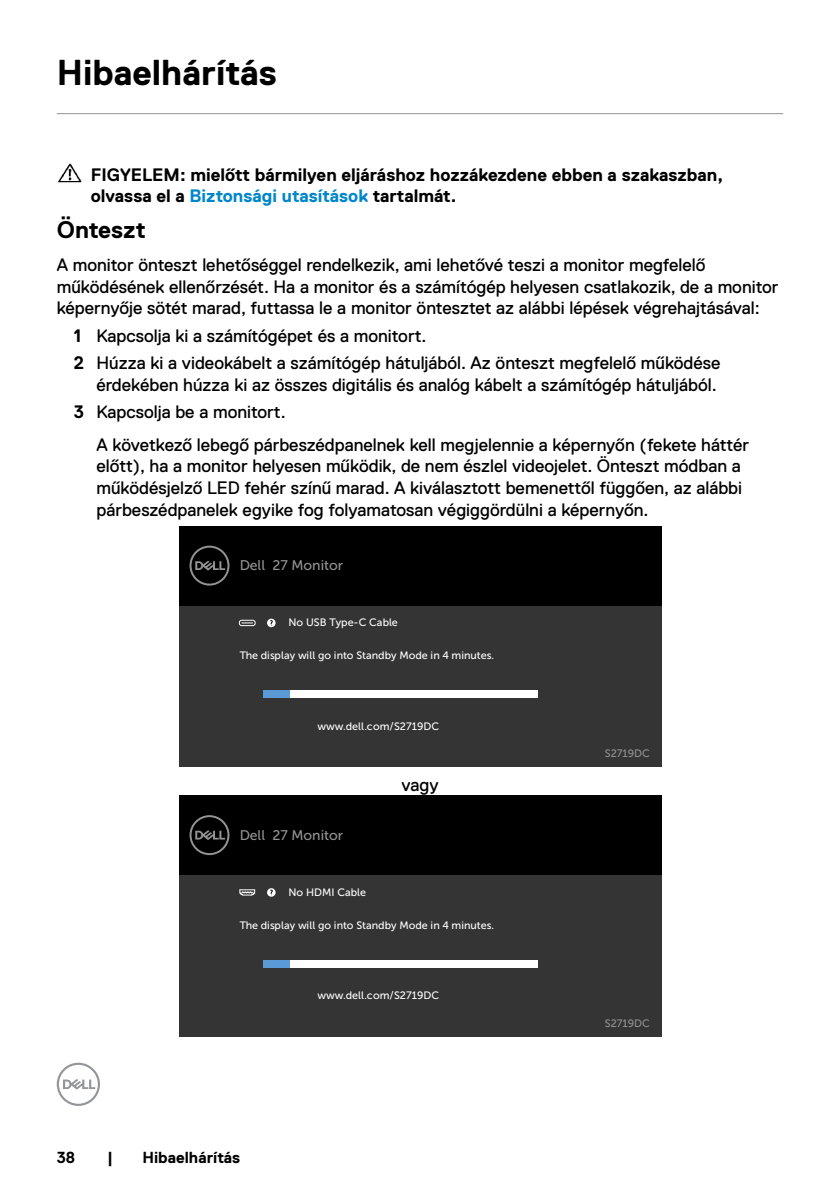
<style>
.page{position:relative;width:840px;height:1191px;background:#fff}
.page>*{position:absolute;margin:0;border:0;box-sizing:border-box;transform-origin:0 0}
.t1{font:700 36px "Dell Replica";color:#000}
.t2{font:700 24px "Dell Replica";color:#000}
.t3{font:18px/21.6px "Dell Replica";color:#000}
.t4{font:700 18px/21.6px "Dell Replica";color:#000}
.t5{font:700 16px "Dell Replica";color:#000}
.t6{font:14px "Museo Sans For Dell 500";color:#939393}
.t7{font:10.8px "Museo Sans For Dell 500";color:#fff}
.t8{font:10.8px "Museo Sans For Dell 500";color:#939393}
.s1{color:#0087cb}
.s2{font-weight:700}
</style>
<div class="page">
<svg style="left:57px;top:1062px;width:43px;height:44px"></svg>
<hr style="left:57px;top:113px;width:725px;height:1px;background:#939598">
<img style="left:57px;top:163px;width:25px;height:20px">
<div style="left:179px;top:605px;width:481px;height:162px;background:#343435"></div>
<div style="left:263px;top:690px;width:274px;height:8px;background:#fff"></div>
<div style="left:263px;top:690px;width:26px;height:8px;background:#5b9bd5"></div>
<div style="left:179px;top:526px;width:481px;height:79px;background:#000"></div>
<svg style="left:189px;top:545px;width:40px;height:40px"></svg>
<svg style="left:267px;top:618px;width:8px;height:9px"></svg>
<svg style="left:270px;top:620px;width:3px;height:6px"></svg>
<svg style="left:241px;top:622px;width:12px;height:1px"></svg>
<div style="left:239px;top:620px;width:16px;height:6px;border:1px solid #fff;border-radius:2px"></div>
<div style="left:179px;top:874px;width:481px;height:162px;background:#343435"></div>
<div style="left:263px;top:960px;width:274px;height:7px;background:#fff"></div>
<div style="left:263px;top:960px;width:26px;height:7px;background:#5b9bd5"></div>
<div style="left:179px;top:795px;width:481px;height:79px;background:#000"></div>
<svg style="left:189px;top:815px;width:40px;height:40px"></svg>
<svg style="left:239px;top:889px;width:16px;height:6px"></svg>
<svg style="left:267px;top:888px;width:8px;height:8px"></svg>
<h1 class="t1" style="left:57px;top:52px;width:221px">Hibaelhárítás</h1>
<p class="t4" style="left:91px;top:164px;width:633px">FIGYELEM: mielőtt bármilyen eljáráshoz hozzákezdene ebben a szakaszban, olvassa el a <span class="s1">Biztonsági utasítások</span> tartalmát.</p>
<h2 class="t2" style="left:57px;top:216px;width:91px">Önteszt</h2>
<p class="t3" style="left:57px;top:254px;width:723px">A monitor önteszt lehetőséggel rendelkezik, ami lehetővé teszi a monitor megfelelő működésének ellenőrzését. Ha a monitor és a számítógép helyesen csatlakozik, de a monitor képernyője sötét marad, futtassa le a monitor öntesztet az alábbi lépések végrehajtásával:</p>
<p class="t3" style="left:74px;top:322px;width:648px;line-height:27.2px"><span class="s2">1</span> Kapcsolja ki a számítógépet és a monitort.<br><span class="s2">2</span> Húzza ki a videokábelt a számítógép hátuljából. Az önteszt megfelelő működése</p>
<p class="t3" style="left:74px;top:371px;width:644px;line-height:27.2px;text-indent:23px">érdekében húzza ki az összes digitális és analóg kábelt a számítógép hátuljából.<br><span class="s2">3</span> Kapcsolja be a monitort.</p>
<p class="t3" style="left:96px;top:434px;width:653px">A következő lebegő párbeszédpanelnek kell megjelennie a képernyőn (fekete háttér előtt), ha a monitor helyesen működik, de nem észlel videojelet. Önteszt módban a működésjelző LED fehér színű marad. A kiválasztott bemenettől függően, az alábbi párbeszédpanelek egyike fog folyamatosan végiggördülni a képernyőn.</p>
<p class="t6" style="left:240px;top:557px;width:105px">Dell 27 Monitor</p>
<p class="t7" style="left:288px;top:617px;width:111px">No USB Type-C Cable</p>
<p class="t7" style="left:240px;top:650px;width:256px">The display will go into Standby Mode in 4 minutes.</p>
<p class="t7" style="left:317px;top:720px;width:123px">www.dell.com/S2719DC</p>
<p class="t6" style="left:240px;top:827px;width:105px">Dell 27 Monitor</p>
<p class="t7" style="left:288px;top:886px;width:79px">No HDMI Cable</p>
<p class="t3" style="left:401px;top:774px;width:39px">vagy</p>
<p class="t7" style="left:240px;top:919px;width:256px">The display will go into Standby Mode in 4 minutes.</p>
<p class="t5" style="left:57px;top:1148px;width:20px">38</p>
<p class="t5" style="left:107px;top:1148px;width:8px">|</p>
<p class="t5" style="left:142px;top:1148px;width:99px">Hibaelhárítás</p>
<p class="t7" style="left:317px;top:989px;width:123px">www.dell.com/S2719DC</p>
<p class="t8" style="left:604px;top:747px;width:47px">S2719DC</p>
<p class="t8" style="left:604px;top:1017px;width:47px">S2719DC</p>
</div>
